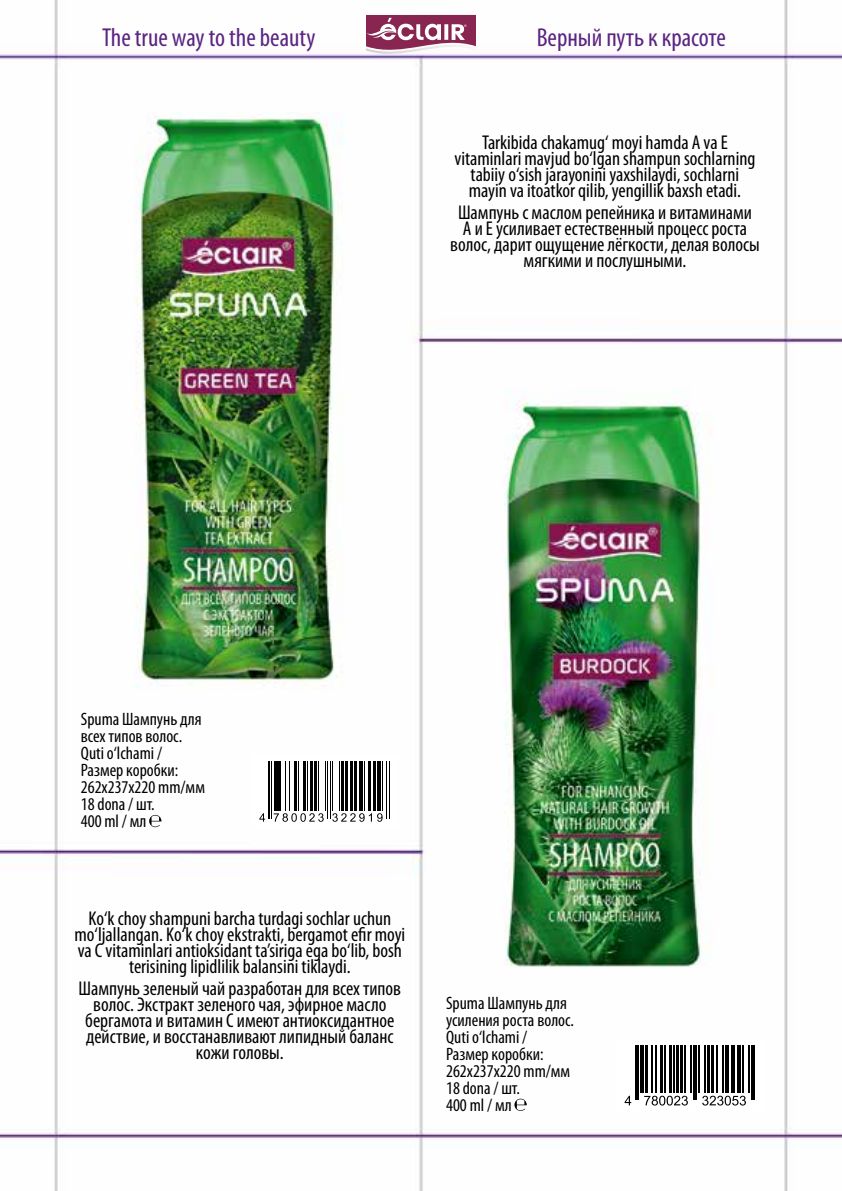
<style>
.page{position:relative;width:842px;height:1191px;background:#fff}
.page>*{position:absolute;margin:0;border:0;box-sizing:border-box;transform-origin:0 0}
.t1{font:condensed 26px "Myriad Pro";color:#5b2482}
.t2{font:condensed 20px/16px "Myriad Pro";color:#000;text-align:center}
.t3{font:condensed 18px/17px "Myriad Pro";color:#000}
</style>
<div class="page">
<img style="left:0;top:0;width:842px;height:1191px">
<svg style="left:149px;top:815px;width:12px;height:12px"></svg>
<div style="left:251px;top:755px;width:147px;height:73px;background:#fff"></div>
<hr style="left:271px;top:761px;width:1px;height:58px;background:#000">
<hr style="left:269px;top:761px;width:1px;height:58px;background:#000">
<svg style="left:259px;top:813px;width:6px;height:8px"></svg>
<hr style="left:289px;top:761px;width:1px;height:50px;background:#000">
<hr style="left:279px;top:761px;width:2px;height:50px;background:#000">
<hr style="left:377px;top:761px;width:4px;height:50px;background:#000">
<hr style="left:332px;top:761px;width:1px;height:50px;background:#000">
<hr style="left:341px;top:761px;width:3px;height:50px;background:#000">
<hr style="left:350px;top:761px;width:3px;height:50px;background:#000">
<hr style="left:274px;top:761px;width:3px;height:50px;background:#000">
<hr style="left:359px;top:761px;width:4px;height:50px;background:#000">
<hr style="left:298px;top:761px;width:1px;height:50px;background:#000">
<hr style="left:285px;top:761px;width:1px;height:50px;background:#000">
<hr style="left:294px;top:761px;width:2px;height:50px;background:#000">
<hr style="left:311px;top:761px;width:2px;height:50px;background:#000">
<hr style="left:303px;top:761px;width:2px;height:50px;background:#000">
<hr style="left:318px;top:761px;width:1px;height:50px;background:#000">
<hr style="left:368px;top:761px;width:3px;height:50px;background:#000">
<hr style="left:364px;top:761px;width:1px;height:50px;background:#000">
<hr style="left:386px;top:761px;width:1px;height:58px;background:#000">
<hr style="left:389px;top:761px;width:1px;height:58px;background:#000">
<hr style="left:373px;top:761px;width:3px;height:50px;background:#000">
<hr style="left:382px;top:761px;width:1px;height:50px;background:#000">
<hr style="left:354px;top:761px;width:2px;height:50px;background:#000">
<hr style="left:315px;top:761px;width:2px;height:50px;background:#000">
<svg style="left:274px;top:813px;width:50px;height:8px"></svg>
<hr style="left:307px;top:761px;width:1px;height:50px;background:#000">
<hr style="left:325px;top:761px;width:1px;height:50px;background:#000">
<hr style="left:330px;top:761px;width:1px;height:58px;background:#000">
<hr style="left:327px;top:761px;width:1px;height:58px;background:#000">
<hr style="left:339px;top:761px;width:1px;height:50px;background:#000">
<hr style="left:345px;top:761px;width:3px;height:50px;background:#000">
<svg style="left:332px;top:813px;width:51px;height:8px"></svg>
<svg style="left:514px;top:1098px;width:13px;height:13px"></svg>
<svg style="left:617px;top:1039px;width:146px;height:73px"></svg>
<hr style="left:635px;top:1045px;width:1px;height:55px;background:#000">
<hr style="left:638px;top:1045px;width:1px;height:55px;background:#000">
<hr style="left:640px;top:1045px;width:4px;height:48px;background:#000">
<hr style="left:645px;top:1045px;width:3px;height:48px;background:#000">
<hr style="left:652px;top:1045px;width:1px;height:48px;background:#000">
<hr style="left:655px;top:1045px;width:1px;height:48px;background:#000">
<hr style="left:660px;top:1045px;width:3px;height:48px;background:#000">
<hr style="left:664px;top:1045px;width:1px;height:48px;background:#000">
<hr style="left:669px;top:1045px;width:3px;height:48px;background:#000">
<hr style="left:673px;top:1045px;width:1px;height:48px;background:#000">
<hr style="left:677px;top:1045px;width:2px;height:48px;background:#000">
<hr style="left:680px;top:1045px;width:3px;height:48px;background:#000">
<hr style="left:684px;top:1045px;width:2px;height:48px;background:#000">
<hr style="left:691px;top:1045px;width:1px;height:48px;background:#000">
<hr style="left:693px;top:1045px;width:1px;height:55px;background:#000">
<hr style="left:696px;top:1045px;width:1px;height:55px;background:#000">
<hr style="left:698px;top:1045px;width:1px;height:48px;background:#000">
<hr style="left:704px;top:1045px;width:2px;height:48px;background:#000">
<hr style="left:707px;top:1045px;width:3px;height:48px;background:#000">
<hr style="left:711px;top:1045px;width:2px;height:48px;background:#000">
<hr style="left:716px;top:1045px;width:1px;height:48px;background:#000">
<hr style="left:722px;top:1045px;width:1px;height:48px;background:#000">
<hr style="left:725px;top:1045px;width:3px;height:48px;background:#000">
<hr style="left:731px;top:1045px;width:1px;height:48px;background:#000">
<hr style="left:733px;top:1045px;width:2px;height:48px;background:#000">
<hr style="left:737px;top:1045px;width:4px;height:48px;background:#000">
<hr style="left:742px;top:1045px;width:2px;height:48px;background:#000">
<hr style="left:749px;top:1045px;width:1px;height:48px;background:#000">
<hr style="left:751px;top:1045px;width:1px;height:55px;background:#000">
<hr style="left:754px;top:1045px;width:1px;height:55px;background:#000">
<svg style="left:625px;top:1095px;width:6px;height:10px"></svg>
<svg style="left:644px;top:1095px;width:44px;height:10px"></svg>
<svg style="left:702px;top:1095px;width:44px;height:10px"></svg>
<svg style="left:366px;top:15px;width:110px;height:41px"></svg>
<h1 class="t1" style="left:102px;top:24px;width:215px">The true way to the beauty</h1>
<h1 class="t1" style="left:537px;top:24px;width:191px">Верный путь к красоте</h1>
<p class="t2" style="left:454px;top:135px;width:303px">Tarkibida chakamug‘ moyi hamda A va E vitaminlari mavjud bo‘lgan shampun sochlarning tabiiy o‘sish jarayonini yaxshilaydi, sochlarni mayin va itoatkor qilib, yengillik baxsh etadi.</p>
<p class="t2" style="left:450px;top:205px;width:311px">Шампунь с маслом репейника и витаминами<br>А и Е усиливает естественный процесс роста волос, дарит ощущение лёгкости, делая волосы мягкими и послушными.</p>
<p class="t3" style="left:81px;top:711px;width:126px">Spuma Шампунь для всех типов волос.<br>Quti o‘lchami /<br>Размер коробки:<br>262х237х220 mm/мм<br>18 dona / шт.<br>400 ml / мл</p>
<p class="t2" style="left:74px;top:911px;width:332px">Ko‘k choy shampuni barcha turdagi sochlar uchun mo‘ljallangan. Ko‘k choy ekstrakti, bergamot efir moyi va C vitaminlari antioksidant ta’siriga ega bo‘lib, bosh terisining lipidlilik balansini tiklaydi.</p>
<p class="t2" style="left:79px;top:980px;width:324px">Шампунь зеленый чай разработан для всех типов волос. Экстракт зеленого чая, эфирное масло бергамота и витамин С имеют антиоксидантное действие, и восстанавливают липидный баланс кожи головы.</p>
<p class="t3" style="left:446px;top:994px;width:129px">Spuma Шампунь для усиления роста волос.<br>Quti o‘lchami /<br>Размер коробки:<br>262х237х220 mm/мм<br>18 dona / шт.<br>400 ml / мл</p>
</div>
